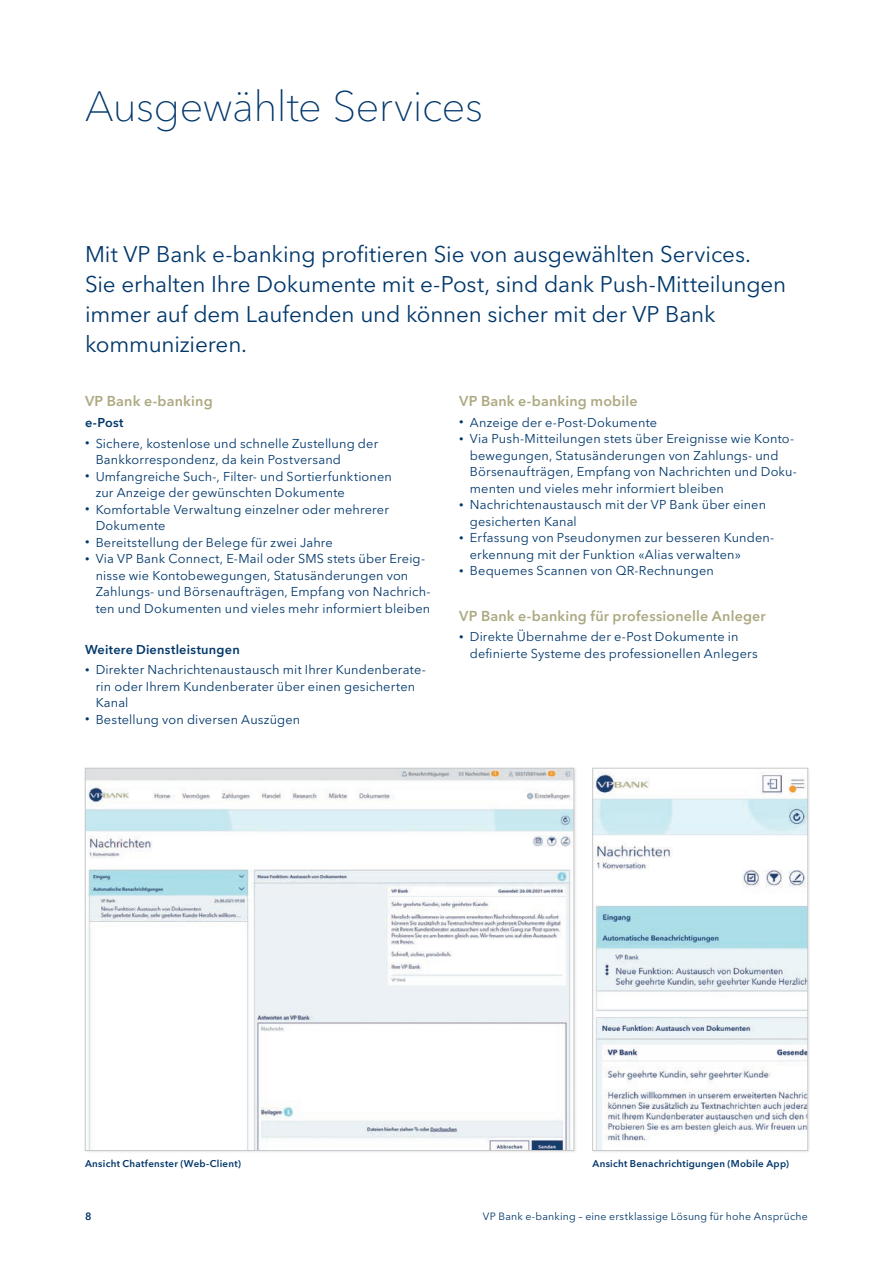
<style>
.page{position:relative;width:893px;height:1263px;background:#fff}
.page>*{position:absolute;margin:0;border:0;box-sizing:border-box;transform-origin:0 0}
.t1{font:100 42px "VP Next";letter-spacing:-.015em;color:#00376b}
.t2{font:22.5px/30px "VP Next";letter-spacing:-.01em;color:#00376b}
.t3{font:600 14.25px "VP Next";letter-spacing:.01em;color:#ada982}
.t4{font:12.75px/16.5px "VP Next";letter-spacing:.01em;color:#00376b}
.t5{font:600 12.75px "VP Next";letter-spacing:.015em;color:#00376b}
.t6{font:10.5px "VP Next";letter-spacing:.02em;color:#00376b}
.t7{font:600 10.5px "VP Next";color:#00376b}
.t8{font:600 9.75px "VP Next";letter-spacing:.025em;color:#00376b}
.s1{font-size:8.85px}
</style>
<div class="page">
<div style="left:591px;top:767px;width:219px;height:386px;background:#e5e5e6"></div>
<img style="left:594px;top:770px;width:212px;height:379px">
<div style="left:592px;top:768px;width:216px;height:383px;border:1px solid #c7c8ca"></div>
<img style="left:87px;top:770px;width:485px;height:379px">
<h1 class="t1" style="left:85px;top:81px;width:399px">Ausgewählte Services</h1>
<h2 class="t2" style="left:85px;top:239px;width:703px">Mit VP Bank e-banking profitieren Sie von ausgewählten Services.<br>Sie erhalten Ihre Dokumente mit e-Post, sind dank Push-Mitteilungen immer auf dem Laufenden und können sicher mit der VP Bank kommunizieren.</h2>
<p class="t3" style="left:85px;top:393px;width:129px">VP Bank e-banking</p>
<p class="t5" style="left:85px;top:415px;width:40px">e-Post</p>
<p class="t4" style="left:96px;top:435px;width:284px;text-indent:-11px"><span class="s1">•</span> Sichere, kostenlose und schnelle Zustellung der<br>Bankkorrespondenz, da kein Postversand</p>
<p class="t4" style="left:96px;top:468px;width:298px;text-indent:-11px"><span class="s1">•</span> Umfangreiche Such-, Filter- und Sortierfunktionen zur Anzeige der gewünschten Dokumente</p>
<p class="t4" style="left:96px;top:501px;width:295px;text-indent:-11px"><span class="s1">•</span> Komfortable Verwaltung einzelner oder mehrerer<br>Dokumente</p>
<p class="t4" style="left:85px;top:534px;width:249px"><span class="s1">•</span> Bereitstellung der Belege für zwei Jahre</p>
<p class="t4" style="left:96px;top:550px;width:336px;text-indent:-11px"><span class="s1">•</span> Via VP Bank Connect, E-Mail oder SMS stets über Ereig&shy;nisse wie Kontobewegungen, Statusänderungen von Zahlungs- und Börsenaufträgen, Empfang von Nachrich&shy;ten und Dokumenten und vieles mehr informiert bleiben</p>
<p class="t5" style="left:85px;top:642px;width:156px">Weitere Dienstleistungen</p>
<p class="t4" style="left:96px;top:662px;width:332px;text-indent:-11px"><span class="s1">•</span> Direkter Nachrichtenaustausch mit Ihrer Kundenberate&shy;rin oder Ihrem Kundenberater über einen gesicherten<br>Kanal</p>
<p class="t4" style="left:85px;top:711px;width:217px"><span class="s1">•</span> Bestellung von diversen Auszügen</p>
<p class="t3" style="left:459px;top:393px;width:180px">VP Bank e-banking mobile</p>
<p class="t4" style="left:459px;top:414px;width:199px"><span class="s1">•</span> Anzeige der e-Post-Dokumente</p>
<p class="t4" style="left:470px;top:431px;width:329px;text-indent:-11px"><span class="s1">•</span> Via Push-Mitteilungen stets über Ereignisse wie Konto&shy;bewegungen, Statusänderungen von Zahlungs- und Börsenaufträgen, Empfang von Nachrichten und Doku&shy;menten und vieles mehr informiert bleiben</p>
<p class="t4" style="left:470px;top:497px;width:298px;text-indent:-11px"><span class="s1">•</span> Nachrichtenaustausch mit der VP Bank über einen gesicherten Kanal</p>
<p class="t4" style="left:470px;top:530px;width:305px;text-indent:-11px"><span class="s1">•</span> Erfassung von Pseudonymen zur besseren Kunden&shy;erkennung mit der Funktion «Alias verwalten»</p>
<p class="t4" style="left:459px;top:563px;width:256px"><span class="s1">•</span> Bequemes Scannen von QR-Rechnungen</p>
<p class="t3" style="left:459px;top:607px;width:308px">VP Bank e-banking für professionelle Anleger</p>
<p class="t4" style="left:470px;top:629px;width:289px;text-indent:-11px"><span class="s1">•</span> Direkte Übernahme der e-Post Dokumente in definierte Systeme des professionellen Anlegers</p>
<p class="t8" style="left:85px;top:1158px;width:157px">Ansicht Chatfenster (Web-Client)</p>
<p class="t8" style="left:592px;top:1158px;width:198px">Ansicht Benachrichtigungen (Mobile App)</p>
<p class="t7" style="left:85px;top:1210px;width:8px">8</p>
<p class="t6" style="left:483px;top:1210px;width:326px">VP Bank e-banking – eine erstklassige Lösung für hohe Ansprüche</p>
</div>
